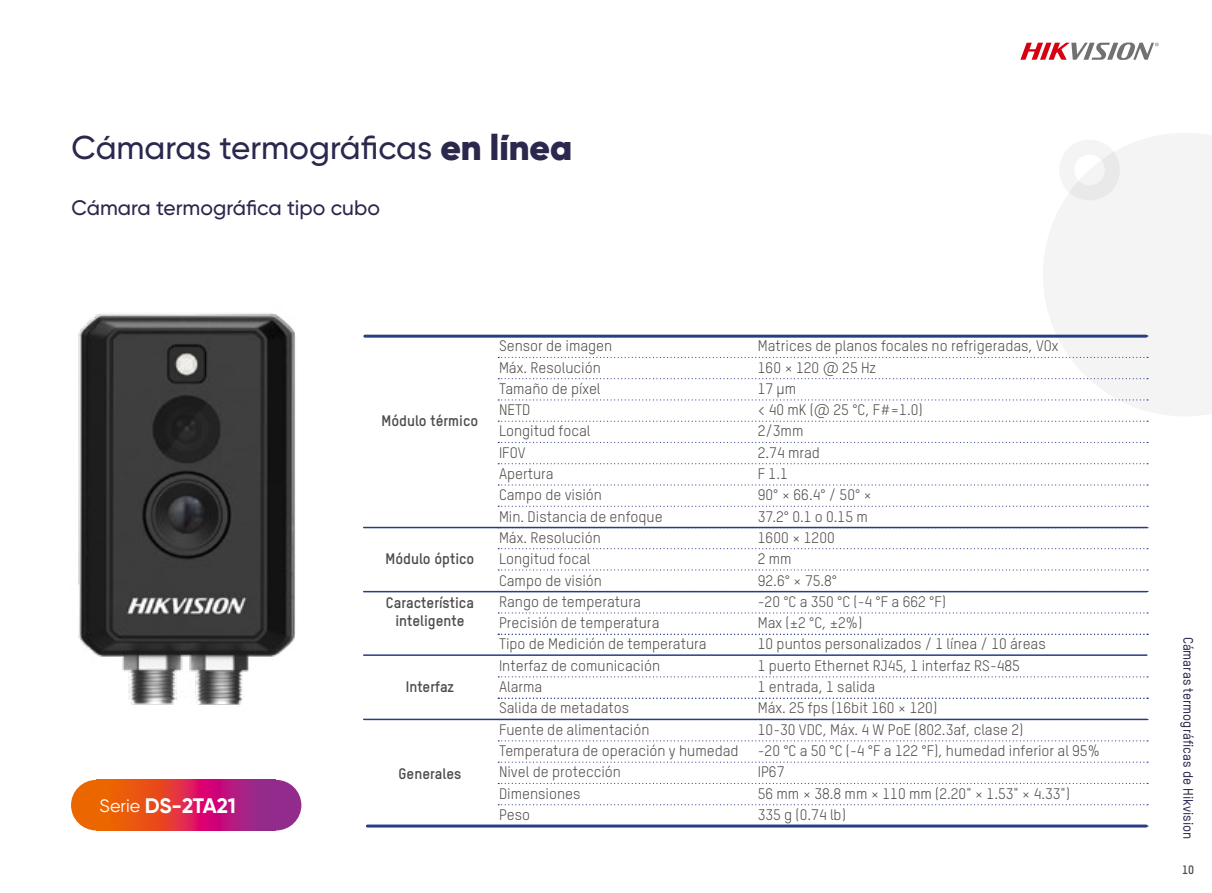
<style>
.page{position:relative;width:1212px;height:893px;background:#fff}
.page>*{position:absolute;margin:0;border:0;box-sizing:border-box;transform-origin:0 0}
.t1{font:500 33px "Gilroy";color:#2a284d}
.t2{font:500 21px "Gilroy";color:#2a284d}
.t3{font:700 21px "Gilroy";letter-spacing:-.025em;color:#fff}
.t4{font:15px/21.3px "TSTARPRO";color:#4d4949}
.t5{font:700 15px/18px "TSTARPRO";color:#4d4949;text-align:center}
.t6{font:500 13.5px "TSTARPRO";color:#2a284d}
.t7{font:700 12px "TSTARPRO";color:#4d4949}
.t8{font:3.75px "Arial";color:#727171;scale:1.14 1}
.s1{font-weight:900;font-size:36px}
.s2{font-weight:400;font-size:18px}
</style>
<div class="page">
<svg style="left:1020px;top:42px;width:138px;height:18px"></svg>
<svg style="left:1043px;top:133px;width:169px;height:283px;fill:#f4f4f4"></svg>
<img style="left:78px;top:313px;width:217px;height:392px">
<div style="left:251px;top:780px;width:50px;height:50px;background:#922b8b;border-radius:25px"></div>
<svg style="left:102px;top:780px;width:169px;height:50px;background:#cf2d52"></svg>
<div style="left:71px;top:780px;width:51px;height:50px;background:#ec6600;border-radius:25px"></div>
<svg style="left:498px;top:378px;width:650px;height:1px"></svg>
<svg style="left:498px;top:548px;width:650px;height:1px"></svg>
<svg style="left:498px;top:442px;width:650px;height:1px"></svg>
<svg style="left:498px;top:762px;width:650px;height:1px"></svg>
<svg style="left:498px;top:357px;width:650px;height:1px"></svg>
<svg style="left:498px;top:612px;width:650px;height:1px"></svg>
<svg style="left:498px;top:634px;width:650px;height:1px"></svg>
<svg style="left:498px;top:676px;width:650px;height:1px"></svg>
<svg style="left:498px;top:698px;width:650px;height:1px"></svg>
<svg style="left:498px;top:421px;width:650px;height:1px"></svg>
<svg style="left:498px;top:740px;width:650px;height:1px"></svg>
<svg style="left:498px;top:484px;width:650px;height:2px"></svg>
<svg style="left:498px;top:506px;width:650px;height:1px"></svg>
<svg style="left:498px;top:804px;width:650px;height:1px"></svg>
<svg style="left:498px;top:399px;width:650px;height:1px"></svg>
<svg style="left:498px;top:569px;width:650px;height:1px"></svg>
<svg style="left:498px;top:463px;width:650px;height:1px"></svg>
<svg style="left:498px;top:783px;width:650px;height:1px"></svg>
<hr style="left:364px;top:527px;width:783px;height:1px;background:#273e84">
<hr style="left:364px;top:591px;width:783px;height:1px;background:#273e84">
<hr style="left:364px;top:654px;width:783px;height:2px;background:#273e84">
<hr style="left:364px;top:719px;width:783px;height:1px;background:#273e84">
<hr style="left:365px;top:335px;width:781px;height:3px;background:#273e84">
<hr style="left:367px;top:824px;width:779px;height:3px;background:#273e84">
<div style="left:1059px;top:140px;width:61px;height:60px;border:15px solid #f4f4f4;border-radius:50%"></div>
<h1 class="t1" style="left:71px;top:127px;width:502px">Cámaras termográficas <span class="s1">en línea</span></h1>
<h2 class="t2" style="left:71px;top:194px;width:310px">Cámara termográfica tipo cubo</h2>
<h2 class="t3" style="left:99px;top:793px;width:138px"><span class="s2">Serie</span> DS-2TA21</h2>
<p class="t5" style="left:382px;top:411px;width:98px">Módulo térmico</p>
<p class="t5" style="left:386px;top:549px;width:90px">Módulo óptico</p>
<p class="t5" style="left:386px;top:593px;width:90px">Característica inteligente</p>
<p class="t5" style="left:406px;top:676px;width:50px">Interfaz</p>
<p class="t5" style="left:399px;top:764px;width:64px">Generales</p>
<p class="t4" style="left:499px;top:335px;width:241px">Sensor de imagen<br>Máx. Resolución<br>Tamaño de píxel<br>NETD<br>Longitud focal<br>IFOV<br>Apertura<br>Campo de visión<br>Min. Distancia de enfoque<br>Máx. Resolución<br>Longitud focal<br>Campo de visión<br>Rango de temperatura<br>Precisión de temperatura<br>Tipo de Medición de temperatura<br>Interfaz de comunicación<br>Alarma<br>Salida de metadatos<br>Fuente de alimentación<br>Temperatura de operación y humedad<br>Nivel de protección<br>Dimensiones<br>Peso</p>
<p class="t4" style="left:758px;top:335px;width:343px">Matrices de planos focales no refrigeradas, VOx<br>160 × 120 @ 25 Hz<br>17 μm<br>&lt; 40 mK (@ 25 °C, F#=1.0)<br>2/3mm<br>2.74 mrad<br>F 1.1<br>90° × 66.4° / 50° ×<br>37.2° 0.1 o 0.15 m<br>1600 × 1200<br>2 mm<br>92.6° × 75.8°<br>-20 °C a 350 °C (-4 °F a 662 °F)<br>Max (±2 °C, ±2%)<br>10 puntos personalizados / 1 línea / 10 áreas<br>1 puerto Ethernet RJ45, 1 interfaz RS-485<br>1 entrada, 1 salida<br>Máx. 25 fps (16bit 160 × 120)<br>10-30 VDC, Máx. 4 W PoE (802.3af, clase 2)<br>-20 °C a 50 °C (-4 °F a 122 °F), humedad inferior al 95%<br>IP67<br>56 mm × 38.8 mm × 110 mm (2.20" × 1.53" × 4.33")<br>335 g (0.74 lb)</p>
<p class="t8" style="left:1155px;top:42px;width:4px">R</p>
<p class="t6" style="left:1197px;top:637px;width:204px;rotate:90deg">Cámaras termográficas de Hikvision</p>
<p class="t7" style="left:1182px;top:861px;width:14px">10</p>
</div>
